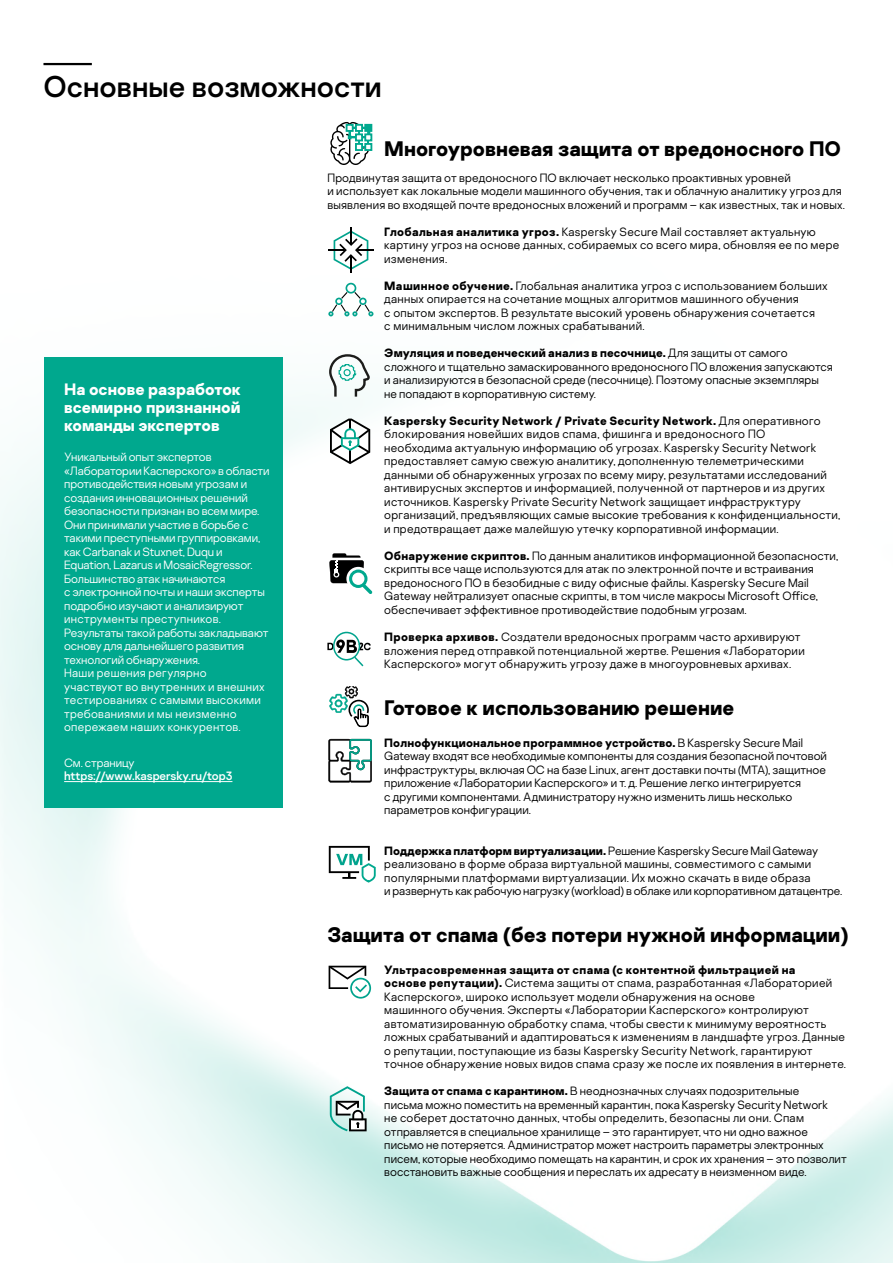
<style>
.page{position:relative;width:893px;height:1263px;background:#fff}
.page>*{position:absolute;margin:0;border:0;box-sizing:border-box;transform-origin:0 0}
.t1{font:30px "Kaspersky Sans";color:#000}
.t2{font:700 21px "Kaspersky Sans";color:#000}
.t3{font:700 16.5px/18px "Kaspersky Sans";color:#fff;text-align:justify}
.t4{font:300 12px/13.5px "Kaspersky Sans";letter-spacing:.015em;color:#000}
.t5{font:300 12px/13.5px "Kaspersky Sans";letter-spacing:-.005em;color:#fff}
.t6{font:12px "Kaspersky Sans";letter-spacing:-.01em;color:#fff}
.s1{font-weight:700}
</style>
<div class="page">
<img style="left:0;top:62px;width:893px;height:1201px">
<svg style="left:328px;top:228px;width:45px;height:45px"></svg>
<svg style="left:328px;top:282px;width:46px;height:35px"></svg>
<svg style="left:329px;top:354px;width:41px;height:43px"></svg>
<svg style="left:330px;top:419px;width:40px;height:45px"></svg>
<svg style="left:329px;top:553px;width:43px;height:41px"></svg>
<svg style="left:327px;top:632px;width:44px;height:34px"></svg>
<svg style="left:329px;top:686px;width:40px;height:41px"></svg>
<svg style="left:328px;top:739px;width:44px;height:43px"></svg>
<svg style="left:329px;top:846px;width:47px;height:37px"></svg>
<svg style="left:329px;top:966px;width:42px;height:32px"></svg>
<svg style="left:330px;top:1086px;width:37px;height:45px"></svg>
<hr style="left:43px;top:63px;width:49px;height:2px;background:#000">
<div style="left:45px;top:357px;width:238px;height:450px;background:#00a88e"></div>
<hr style="left:64px;top:781px;width:168px;height:1px;background:#fff">
<svg style="left:330px;top:122px;width:41px;height:43px"></svg>
<svg style="left:355px;top:124px;width:8px;height:8px"></svg>
<svg style="left:364px;top:124px;width:8px;height:8px"></svg>
<svg style="left:355px;top:133px;width:8px;height:8px"></svg>
<svg style="left:364px;top:133px;width:8px;height:8px"></svg>
<svg style="left:355px;top:143px;width:8px;height:8px"></svg>
<svg style="left:364px;top:143px;width:8px;height:8px"></svg>
<h1 class="t1" style="left:43px;top:69px;width:340px">Основные возможности</h1>
<h3 class="t3" style="left:64px;top:381px;width:178px">На основе разработок всемирно признанной команды экспертов</h3>
<p class="t5" style="left:64px;top:450px;width:207px">Уникальный опыт экспертов «Лаборатории Касперского» в области противодействия новым угрозам и создания инновационных решений безопасности признан во всем мире.<br>Они принимали участие в борьбе с такими преступными группировками, как Carbanak и Stuxnet, Duqu и<br>Equation, Lazarus и MosaicRegressor.<br>Большинство атак начинаются<br>с электронной почты и наши эксперты подробно изучают и анализируют инструменты преступников.<br>Результаты такой работы закладывают основу для дальнейшего развития технологий обнаружения.<br>Наши решения регулярно<br>участвуют во внутренних и внешних тестированиях с самыми высокими требованиями и мы неизменно опережаем наших конкурентов.</p>
<p class="t5" style="left:64px;top:756px;width:72px">См. страницу</p>
<p class="t6" style="left:64px;top:769px;width:170px">https://www.kaspersky.ru/top3</p>
<h2 class="t2" style="left:384px;top:135px;width:458px">Многоуровневая защита от вредоносного ПО</h2>
<p class="t4" style="left:327px;top:171px;width:519px">Продвинутая защита от вредоносного ПО включает несколько проактивных уровней<br>и использует как локальные модели машинного обучения, так и облачную аналитику угроз для выявления во входящей почте вредоносных вложений и программ – как известных, так и новых.</p>
<p class="t4" style="left:384px;top:225px;width:456px"><span class="s1">Глобальная аналитика угроз.</span> Kaspersky Secure Mail составляет актуальную картину угроз на основе данных, собираемых со всего мира, обновляя ее по мере изменения.</p>
<p class="t4" style="left:384px;top:279px;width:445px"><span class="s1">Машинное обучение.</span> Глобальная аналитика угроз с использованием больших данных опирается на сочетание мощных алгоритмов машинного обучения<br>с опытом экспертов. В результате высокий уровень обнаружения сочетается<br>с минимальным числом ложных срабатываний.</p>
<p class="t4" style="left:384px;top:346px;width:450px"><span class="s1">Эмуляция и поведенческий анализ в песочнице.</span> Для защиты от самого сложного и тщательно замаскированного вредоносного ПО вложения запускаются и анализируются в безопасной среде (песочнице). Поэтому опасные экземпляры не попадают в корпоративную систему.</p>
<p class="t4" style="left:384px;top:414px;width:458px"><span class="s1">Kaspersky Security Network / Private Security Network.</span> Для оперативного блокирования новейших видов спама, фишинга и вредоносного ПО<br>необходима актуальную информацию об угрозах. Kaspersky Security Network предоставляет самую свежую аналитику, дополненную телеметрическими данными об обнаруженных угрозах по всему миру, результатами исследований антивирусных экспертов и информацией, полученной от партнеров и из других источников. Kaspersky Private Security Network защищает инфраструктуру организаций, предъявляющих самые высокие требования к конфиденциальности, и предотвращает даже малейшую утечку корпоративной информации.</p>
<p class="t4" style="left:384px;top:549px;width:456px"><span class="s1">Обнаружение скриптов.</span> По данным аналитиков информационной безопасности, скрипты все чаще используются для атак по электронной почте и встраивания вредоносного ПО в безобидные с виду офисные файлы. Kaspersky Secure Mail Gateway нейтрализует опасные скрипты, в том числе макросы Microsoft Office, обеспечивает эффективное противодействие подобным угрозам.</p>
<p class="t4" style="left:384px;top:630px;width:422px"><span class="s1">Проверка архивов.</span> Создатели вредоносных программ часто архивируют вложения перед отправкой потенциальной жертве. Решения «Лаборатории<br>Касперского» могут обнаружить угрозу даже в многоуровневых архивах.</p>
<h2 class="t2" style="left:384px;top:695px;width:351px">Готовое к использованию решение</h2>
<p class="t4" style="left:384px;top:735px;width:444px"><span class="s1">Полнофункциональное программное устройство.</span> В Kaspersky Secure Mail Gateway входят все необходимые компоненты для создания безопасной почтовой инфраструктуры, включая ОС на базе Linux, агент доставки почты (MTA), защитное приложение «Лаборатории Касперского» и т. д. Решение легко интегрируется<br>с другими компонентами. Администратору нужно изменить лишь несколько параметров конфигурации.</p>
<p class="t4" style="left:384px;top:843px;width:460px"><span class="s1">Поддержка платформ виртуализации.</span> Решение Kaspersky Secure Mail Gateway реализовано в форме образа виртуальной машины, совместимого с самыми популярными платформами виртуализации. Их можно скачать в виде образа<br>и развернуть как рабочую нагрузку (workload) в облаке или корпоративном датацентре.</p>
<h2 class="t2" style="left:327px;top:922px;width:522px">Защита от спама (без потери нужной информации)</h2>
<p class="t4" style="left:384px;top:962px;width:463px"><span class="s1">Ультрасовременная защита от спама (с контентной фильтрацией на<br>основе репутации).</span> Система защиты от спама, разработанная «Лабораторией Касперского», широко использует модели обнаружения на основе<br>машинного обучения. Эксперты «Лаборатории Касперского» контролируют автоматизированную обработку спама, чтобы свести к минимуму вероятность ложных срабатываний и адаптироваться к изменениям в ландшафте угроз. Данные о репутации, поступающие из базы Kaspersky Security Network, гарантируют точное обнаружение новых видов спама сразу же после их появления в интернете.</p>
<p class="t4" style="left:384px;top:1084px;width:464px"><span class="s1">Защита от спама с карантином.</span> В неоднозначных случаях подозрительные<br>письма можно поместить на временный карантин, пока Kaspersky Security Network<br>не соберет достаточно данных, чтобы определить, безопасны ли они. Спам отправляется в специальное хранилище – это гарантирует, что ни одно важное письмо не потеряется. Администратор может настроить параметры электронных писем, которые необходимо помещать на карантин, и срок их хранения – это позволит восстановить важные сообщения и переслать их адресату в неизменном виде.</p>
</div>
